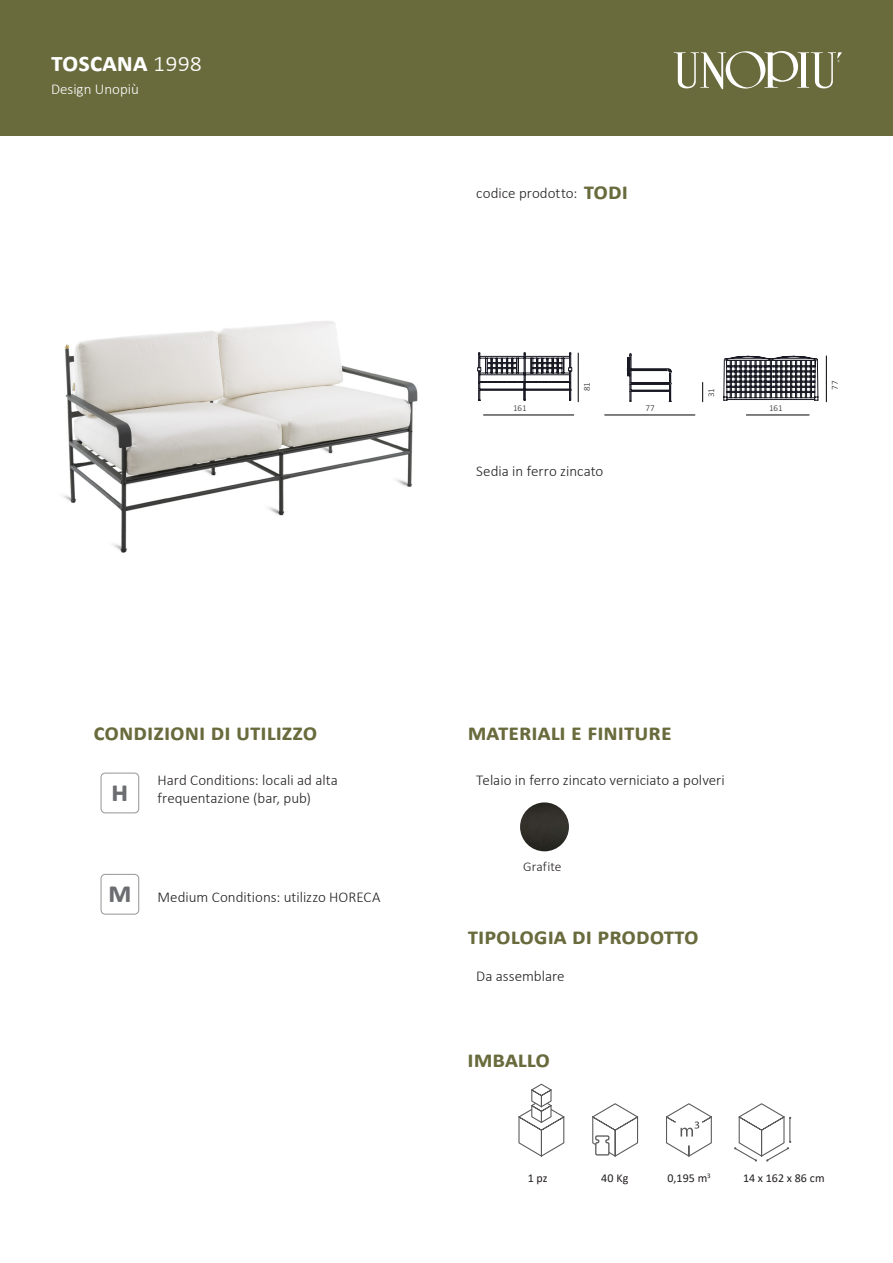
<style>
.page{position:relative;width:893px;height:1263px;background:#fff}
.page>*{position:absolute;margin:0;border:0;box-sizing:border-box;transform-origin:0 0}
.Simboli{font:700 30px "Calibri";color:#6c6d70}
.t1{font:700 27px "Calibri";color:#fff}
.Titoli{font:700 24px "Calibri";color:#696b3d}
.Descrizioni{font:300 15px "Calibri";color:#231f20}
.Descrizioni_simboli{font:300 15px/18px "Calibri";color:#231f20}
.t2{font:300 15px "Calibri";color:#fff}
.Descrizioni_simboli-2{font:300 13.5px "Calibri";letter-spacing:.005em;color:#231f20}
.Descrizioni_simboli-3{font:12px "Calibri";letter-spacing:.01em;color:#231f20}
.Descrizioni-2{font:300 9px "Calibri";color:#231f20}
.s1{font-weight:300}
</style>
<div class="page">
<div style="left:0;top:0;width:893px;height:135px;background:#696b3d"></div>
<svg style="left:674px;top:51px;width:168px;height:38px"></svg>
<svg style="left:592px;top:1103px;width:47px;height:54px"></svg>
<svg style="left:666px;top:1103px;width:46px;height:54px"></svg>
<svg style="left:734px;top:1103px;width:57px;height:59px"></svg>
<svg style="left:518px;top:1083px;width:47px;height:74px"></svg>
<div style="left:101px;top:773px;width:38px;height:40px;border:1px solid #939598;border-radius:4px"></div>
<div style="left:101px;top:874px;width:38px;height:40px;border:1px solid #939598;border-radius:4px"></div>
<img style="left:62px;top:321px;width:356px;height:232px">
<svg style="left:477px;top:352px;width:96px;height:49px"></svg>
<svg style="left:626px;top:354px;width:45px;height:48px"></svg>
<svg style="left:724px;top:355px;width:95px;height:45px"></svg>
<hr style="left:484px;top:415px;width:90px;height:1px;background:#000">
<hr style="left:605px;top:415px;width:90px;height:1px;background:#000">
<hr style="left:746px;top:415px;width:63px;height:1px;background:#000">
<hr style="left:578px;top:353px;width:1px;height:49px;background:#000">
<svg style="left:702px;top:382px;width:1px;height:20px"></svg>
<hr style="left:826px;top:356px;width:1px;height:46px;background:#000">
<img style="left:520px;top:802px;width:49px;height:49px;border-radius:24px">
<p class="t1" style="left:51px;top:43px;width:153px">TOSCANA <span class="s1">1998</span></p>
<p class="t2" style="left:51px;top:79px;width:89px">Design Unopiù</p>
<p class="Descrizioni" style="left:476px;top:183px;width:103px">codice prodotto:</p>
<p class="Titoli" style="left:584px;top:174px;width:46px">TODI</p>
<p class="Descrizioni-2" style="left:581px;top:391px;width:11px;rotate:-90deg">81</p>
<p class="Descrizioni-2" style="left:706px;top:397px;width:11px;rotate:-90deg">31</p>
<p class="Descrizioni-2" style="left:513px;top:403px;width:15px">161</p>
<p class="Descrizioni-2" style="left:645px;top:403px;width:11px">77</p>
<p class="Descrizioni-2" style="left:769px;top:403px;width:15px">161</p>
<p class="Descrizioni" style="left:476px;top:461px;width:129px">Sedia in ferro zincato</p>
<p class="Descrizioni-2" style="left:829px;top:390px;width:11px;rotate:-90deg">77</p>
<p class="Titoli" style="left:94px;top:715px;width:225px">CONDIZIONI DI UTILIZZO</p>
<p class="Simboli" style="left:111px;top:770px;width:19px">H</p>
<p class="Descrizioni_simboli" style="left:158px;top:771px;width:182px">Hard Conditions: locali ad alta frequentazione (bar, pub)</p>
<p class="Simboli" style="left:108px;top:871px;width:25px">M</p>
<p class="Descrizioni_simboli" style="left:158px;top:888px;width:224px">Medium Conditions: utilizzo HORECA</p>
<p class="Titoli" style="left:468px;top:715px;width:205px">MATERIALI E FINITURE</p>
<p class="Descrizioni" style="left:476px;top:770px;width:250px">Telaio in ferro zincato verniciato a polveri</p>
<p class="Descrizioni_simboli-2" style="left:523px;top:858px;width:40px">Grafite</p>
<p class="Titoli" style="left:468px;top:919px;width:232px">TIPOLOGIA DI PRODOTTO</p>
<p class="Descrizioni" style="left:476px;top:966px;width:90px">Da assemblare</p>
<p class="Titoli" style="left:468px;top:1042px;width:84px">IMBALLO</p>
<p class="Descrizioni_simboli-3" style="left:528px;top:1170px;width:21px">1 pz</p>
<p class="Descrizioni_simboli-3" style="left:601px;top:1170px;width:29px">40 Kg</p>
<p class="Descrizioni_simboli-3" style="left:667px;top:1170px;width:45px">0,195 m<sup>3</sup></p>
<p class="Descrizioni_simboli-3" style="left:743px;top:1170px;width:83px">14 x 162 x 86 cm</p>
</div>
